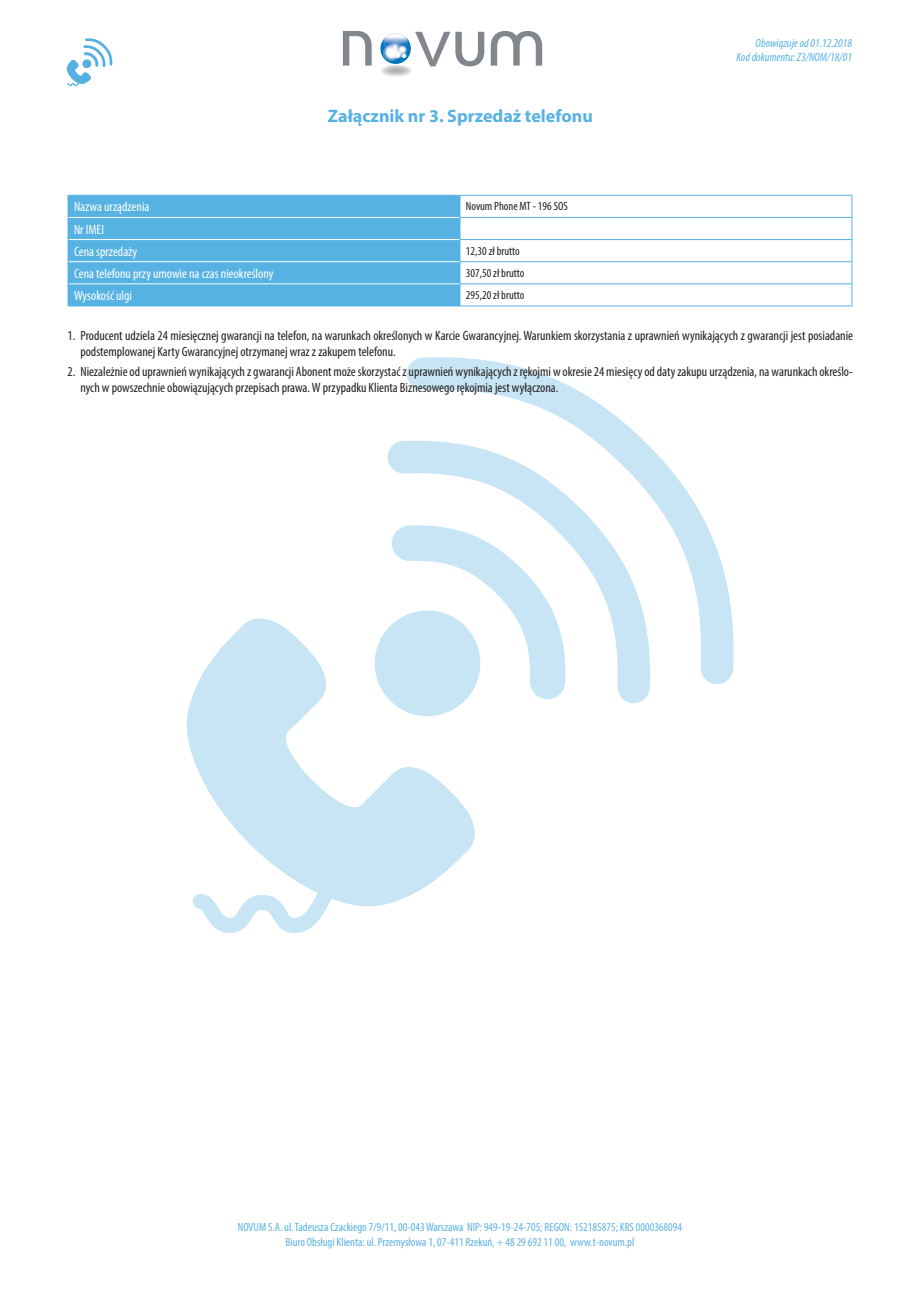
<style>
.page{position:relative;width:919px;height:1289px;background:#fff}
.page>*{position:absolute;margin:0;border:0;box-sizing:border-box;transform-origin:0 0}
.t1{font:700 18px "Myriad Pro";color:#55b2e3}
.t2{font:condensed 13.5px/15.8px "Myriad Pro";color:#231f20}
.t3{font:condensed 13.5px "Myriad Pro";color:#fff}
.t4{font:condensed 12px/15px "Myriad Pro";color:#5eb1e3;text-align:center}
.t5{font:condensed 12px "Myriad Pro";color:#231f20}
.t6{font:italic condensed 12px/14.4px "Myriad Pro";color:#55b2e3;text-align:right}
.s1{color:#55b2e3}
</style>
<div class="page">
<svg style="left:66px;top:38px;width:47px;height:48px"></svg>
<svg style="left:490px;top:31px;width:52px;height:35px"></svg>
<svg style="left:343px;top:31px;width:28px;height:35px"></svg>
<img style="left:381px;top:66px;width:31px;height:11px">
<svg style="left:380px;top:32px;width:104px;height:34px"></svg>
<svg style="left:204px;top:914px;width:119px;height:19px"></svg>
<svg style="left:187px;top:652px;width:256px;height:262px;fill:#cfe9f6"></svg>
<svg style="left:366px;top:763px;width:109px;height:111px"></svg>
<svg style="left:218px;top:618px;width:111px;height:108px"></svg>
<svg style="left:369px;top:630px;width:93px;height:91px"></svg>
<svg style="left:387px;top:441px;width:263px;height:262px"></svg>
<svg style="left:406px;top:357px;width:328px;height:327px"></svg>
<hr style="left:460px;top:195px;width:392px;height:1px;background:#55b2e3">
<hr style="left:459px;top:217px;width:393px;height:1px;background:#55b2e3">
<hr style="left:459px;top:239px;width:393px;height:1px;background:#55b2e3">
<hr style="left:459px;top:261px;width:393px;height:1px;background:#55b2e3">
<hr style="left:459px;top:283px;width:393px;height:1px;background:#55b2e3">
<svg style="left:68px;top:195px;width:392px;height:111px;background:#5bb4e3"></svg>
<svg style="left:851px;top:196px;width:1px;height:109px"></svg>
<hr style="left:460px;top:305px;width:392px;height:1px;background:#55b2e3">
<p class="t6" style="left:736px;top:36px;width:117px">Obowiązujeod01.12.2018<br>Koddokumentu Z: 3/NOM/18/01</p>
<p class="t1" style="left:328px;top:104px;width:266px">Załącznik nr 3. Sprzedaż telefonu</p>
<p class="t3" style="left:74px;top:199px;width:77px">Nazwa urządzenia</p>
<p class="t3" style="left:74px;top:221px;width:31px">Nr IMEI</p>
<p class="t5" style="left:466px;top:199px;width:103px">Novum Phone MT - 196 SOS</p>
<p class="t3" style="left:74px;top:243px;width:65px">Cena sprzedaży</p>
<p class="t5" style="left:466px;top:243px;width:55px">12,30 zł brutto</p>
<p class="t3" style="left:74px;top:265px;width:201px">Cena telefonu przy umowie na czas nieokreślony</p>
<p class="t5" style="left:466px;top:265px;width:60px">307,50 zł brutto</p>
<p class="t5" style="left:466px;top:287px;width:60px">295,20 zł brutto</p>
<p class="t3" style="left:74px;top:287px;width:60px">Wysokość ulgi</p>
<p class="t2" style="left:80px;top:328px;width:774px;text-indent:-13px">1. Producent udziela 24 miesięcznej gwarancji na telefon na, warunkach określonych w Karcie Gwarancyjnej.Warunkiem skorzystania z uprawnień wynikających z gwarancji jest posiadanie podstemplowanej Karty Gwarancyjnej otrzymanej wraz z zakupem telefonu.</p>
<p class="t2" style="left:80px;top:379px;width:479px">nych w powszechnie obowiązujących przepisach prawa W. przypadku Klienta Biznesowego rękojmia jest wyłączona.</p>
<p class="t2" style="left:68px;top:363px;width:786px">2. Niezależnie oduprawnieńwynikającychzgwarancjiAbonentmożeskorzystaćzuprawnieńwynikającychzrękojmiwokresie24miesięcyoddatyzakupuurządzenia na, warunkachokreślo-</p>
<p class="t4" style="left:238px;top:1219px;width:446px">NOVUM <span class="s1">.u l</span>.A.S <span class="s1">Tadeusza Czackiego 7/9/11, 00-043Warszawa</span> NIP: 949-19-24-705; REGON: 152185875; KRS 0000368094<br>Biuro Obsługi Klienta .u l: Przemysłowa 1, 07-411 Rzekuń 48+, 29 692 11 00, www -t. novum p l.</p>
</div>
